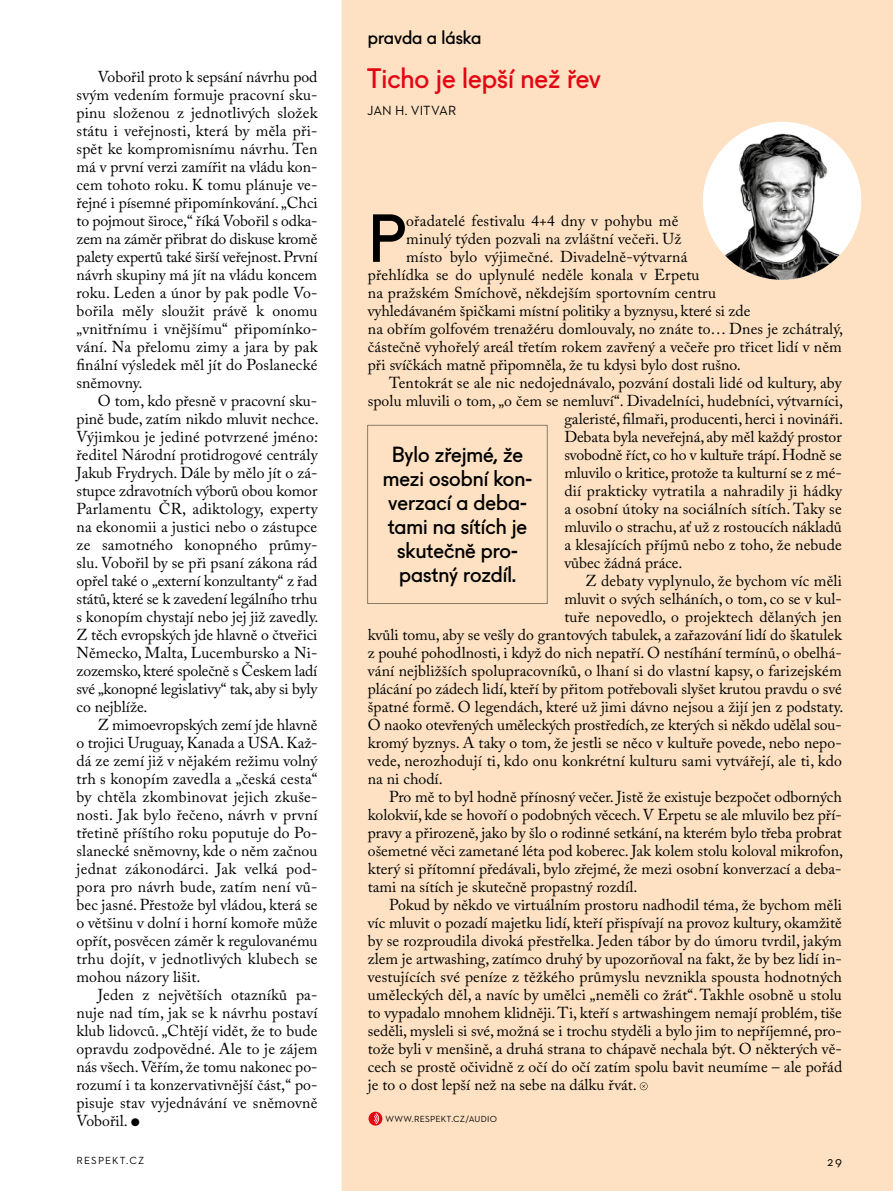
<style>
.page{position:relative;width:893px;height:1191px;background:#fff}
.page>*{position:absolute;margin:0;border:0;box-sizing:border-box;transform-origin:0 0}
.t1{font:65.1px "Fugue";color:#000}
.t2{font:27px "Fugue";color:#e30613}
.t3{font:21px/24px "Fugue";color:#000;text-align:center}
.t4{font:18px "Fugue";color:#000}
.t5{font:15.75px/18px "Adobe Caslon Pro";letter-spacing:.005em;color:#000;text-align:justify}
.t6{font:13.5px "Neutraface 2 Text";color:#000}
.t7{font:10.5px "Neutraface 2 Text";letter-spacing:.105em;color:#000}
.t8{font:9px "Neutraface 2 Text";letter-spacing:.03em;color:#000}
</style>
<div class="page">
<div style="left:342px;top:0;width:551px;height:1191px;background:#fde1c2"></div>
<div style="left:828px;top:1158px;width:13px;height:8px;background:#fde1c2"></div>
<svg style="left:640px;top:1082px;width:8px;height:8px"></svg>
<img style="left:703px;top:128px;width:158px;height:152px">
<div style="left:368px;top:425px;width:179px;height:179px;background:#fde1c2"></div>
<svg style="left:369px;top:1111px;width:13px;height:14px"></svg>
<svg style="left:374px;top:1113px;width:5px;height:11px"></svg>
<p class="t5" style="left:77px;top:67px;width:243px;text-indent:21px">Vobořil proto k sepsání návrhu pod svým vedením formuje pracovní sku&shy;pinu složenou z jednotlivých složek státu i veřejnosti, která by měla při&shy;spět ke kompromisnímu návrhu. Ten má v první verzi zamířit na vládu kon&shy;cem tohoto roku. K tomu plánuje ve&shy;řejné i písemné připomínkování. „Chci to pojmout široce,“ říká Vobořil s odka&shy;zem na záměr přibrat do diskuse kromě palety expertů také širší veřejnost. První návrh skupiny má jít na vládu koncem roku. Leden a únor by pak podle Vo&shy;bořila měly sloužit právě k onomu „vnitřnímu i vnějšímu“ připomínko&shy;vání. Na přelomu zimy a jara by pak finální výsledek měl jít do Poslanecké sněmovny.</p>
<p class="t5" style="left:77px;top:391px;width:244px;text-indent:21px">O tom, kdo přesně v pracovní sku&shy;pině bude, zatím nikdo mluvit nechce.<br>Výjimkou je jediné potvrzené jméno: ředitel Národní protidrogové centrály Jakub Frydrych. Dále by mělo jít o zá&shy;stupce zdravotních výborů obou komor Parlamentu ČR, adiktology, experty na ekonomii a justici nebo o zástupce ze samotného konopného průmy&shy;slu. Vobořil by se při psaní zákona rád opřel také o „externí konzultanty“ z řad států, které se k zavedení legálního trhu s konopím chystají nebo jej již zavedly.<br>Z těch evropských jde hlavně o čtveřici Německo, Malta, Lucembursko a Ni&shy;zozemsko, které společně s Českem ladí své „konopné legislativy“ tak, aby si byly co nejblíže.</p>
<p class="t5" style="left:77px;top:715px;width:243px;text-indent:21px">Z mimoevropských zemí jde hlavně o trojici Uruguay, Kanada a USA. Kaž&shy;dá ze zemí již v nějakém režimu volný trh s konopím zavedla a „česká cesta“ by chtěla zkombinovat jejich zkuše&shy;nosti. Jak bylo řečeno, návrh v první třetině příštího roku poputuje do Po&shy;slanecké sněmovny, kde o něm začnou jednat zákonodárci. Jak velká pod&shy;pora pro návrh bude, zatím není vů&shy;bec jasné. Přestože byl vládou, která se o většinu v dolní i horní komoře může opřít, posvěcen záměr k regulovanému trhu dojít, v jednotlivých klubech se mohou názory lišit.</p>
<p class="t5" style="left:77px;top:985px;width:243px;text-indent:21px">Jeden z největších otazníků pa&shy;nuje nad tím, jak se k návrhu postaví klub lidovců. „Chtějí vidět, že to bude opravdu zodpovědné. Ale to je zájem nás všech. Věřím, že tomu nakonec po&shy;rozumí i ta konzervativnější část,“ po&shy;pisuje stav vyjednávání ve sněmovně Vobořil.</p>
<p class="t4" style="left:368px;top:23px;width:115px">pravda a láska</p>
<h2 class="t2" style="left:367px;top:56px;width:235px">Ticho je lepší než řev</h2>
<p class="t6" style="left:367px;top:102px;width:91px">JAN H. VITVAR</p>
<h1 class="t1" style="left:368px;top:187px;width:40px">P</h1>
<p class="t5" style="left:406px;top:211px;width:274px">ořadatelé festivalu 4+4 dny v pohybu mě</p>
<p class="t5" style="left:406px;top:229px;width:276px">minulý týden pozvali na zvláštní večeři. Už</p>
<p class="t5" style="left:406px;top:247px;width:283px">místo bylo výjimečné. Divadelně-výtvarná</p>
<p class="t5" style="left:368px;top:265px;width:333px">přehlídka se do uplynulé neděle konala v Erpetu</p>
<p class="t5" style="left:368px;top:283px;width:350px">na pražském Smíchově, někdejším sportovním centru</p>
<p class="t5" style="left:368px;top:301px;width:384px">vyhledávaném špičkami místní politiky a byznysu, které si zde</p>
<p class="t5" style="left:368px;top:319px;width:477px">na obřím golfovém trenažéru domlouvaly, no znáte to… Dnes je zchátralý,</p>
<p class="t5" style="left:368px;top:337px;width:475px">částečně vyhořelý areál třetím rokem zavřený a večeře pro třicet lidí v něm</p>
<p class="t5" style="left:368px;top:355px;width:375px">při svíčkách matně připomněla, že tu kdysi bylo dost rušno.</p>
<p class="t5" style="left:389px;top:373px;width:454px">Tentokrát se ale nic nedojednávalo, pozvání dostali lidé od kultury, aby</p>
<p class="t5" style="left:368px;top:391px;width:477px">spolu mluvili o tom, „o čem se nemluví“. Divadelníci, hudebníci, výtvarníci,</p>
<p class="t5" style="left:564px;top:409px;width:280px">galeristé, filmaři, producenti, herci i novináři.</p>
<p class="t5" style="left:564px;top:427px;width:279px">Debata byla neveřejná, aby měl každý prostor</p>
<p class="t5" style="left:564px;top:445px;width:279px">svobodně říct, co ho v kultuře trápí. Hodně se</p>
<p class="t5" style="left:564px;top:463px;width:279px">mluvilo o kritice, protože ta kulturní se z mé-</p>
<p class="t5" style="left:564px;top:481px;width:279px">dií prakticky vytratila a nahradily ji hádky</p>
<p class="t5" style="left:564px;top:499px;width:279px">a osobní útoky na sociálních sítích. Taky se</p>
<p class="t5" style="left:564px;top:517px;width:279px">mluvilo o strachu, ať už z rostoucích nákladů</p>
<p class="t5" style="left:564px;top:535px;width:279px">a klesajících příjmů nebo z toho, že nebude</p>
<p class="t5" style="left:564px;top:553px;width:120px">vůbec žádná práce.</p>
<p class="t5" style="left:586px;top:571px;width:258px">Z debaty vyplynulo, že bychom víc měli</p>
<p class="t5" style="left:564px;top:589px;width:279px">mluvit o svých selháních, o tom, co se v kul-</p>
<p class="t5" style="left:564px;top:607px;width:279px">tuře nepovedlo, o projektech dělaných jen</p>
<p class="t5" style="left:368px;top:625px;width:476px">kvůli tomu, aby se vešly do grantových tabulek, a zařazování lidí do škatulek</p>
<p class="t5" style="left:368px;top:643px;width:475px">z pouhé pohodlnosti, i když do nich nepatří. O nestíhání termínů, o obelhá-</p>
<p class="t5" style="left:368px;top:661px;width:475px">vání nejbližších spolupracovníků, o lhaní si do vlastní kapsy, o farizejském</p>
<p class="t5" style="left:368px;top:679px;width:476px">plácání po zádech lidí, kteří by přitom potřebovali slyšet krutou pravdu o své</p>
<p class="t5" style="left:368px;top:697px;width:477px">špatné formě. O legendách, které už jimi dávno nejsou a žijí jen z podstaty.</p>
<p class="t5" style="left:368px;top:715px;width:475px">O naoko otevřených uměleckých prostředích, ze kterých si někdo udělal sou-</p>
<p class="t5" style="left:368px;top:733px;width:475px">kromý byznys. A taky o tom, že jestli se něco v kultuře povede, nebo nepo-</p>
<p class="t5" style="left:368px;top:751px;width:476px">vede, nerozhodují ti, kdo onu konkrétní kulturu sami vytvářejí, ale ti, kdo</p>
<p class="t5" style="left:368px;top:769px;width:76px">na ni chodí.</p>
<p class="t5" style="left:389px;top:787px;width:454px">Pro mě to byl hodně přínosný večer. Jistě že existuje bezpočet odborných</p>
<p class="t5" style="left:368px;top:805px;width:476px">kolokvií, kde se hovoří o podobných věcech. V Erpetu se ale mluvilo bez pří-</p>
<p class="t5" style="left:368px;top:823px;width:476px">pravy a přirozeně, jako by šlo o rodinné setkání, na kterém bylo třeba probrat</p>
<p class="t5" style="left:368px;top:841px;width:477px">ošemetné věci zametané léta pod koberec. Jak kolem stolu koloval mikrofon,</p>
<p class="t5" style="left:368px;top:859px;width:475px">který si přítomní předávali, bylo zřejmé, že mezi osobní konverzací a deba-</p>
<p class="t5" style="left:368px;top:877px;width:271px">tami na sítích je skutečně propastný rozdíl.</p>
<p class="t5" style="left:389px;top:895px;width:454px">Pokud by někdo ve virtuálním prostoru nadhodil téma, že bychom měli</p>
<p class="t5" style="left:368px;top:913px;width:475px">víc mluvit o pozadí majetku lidí, kteří přispívají na provoz kultury, okamžitě</p>
<p class="t5" style="left:368px;top:931px;width:476px">by se rozproudila divoká přestřelka. Jeden tábor by do úmoru tvrdil, jakým</p>
<p class="t5" style="left:368px;top:949px;width:475px">zlem je artwashing, zatímco druhý by upozorňoval na fakt, že by bez lidí in-</p>
<p class="t5" style="left:368px;top:967px;width:476px">vestujících své peníze z těžkého průmyslu nevznikla spousta hodnotných</p>
<p class="t5" style="left:368px;top:985px;width:476px">uměleckých děl, a navíc by umělci „neměli co žrát“. Takhle osobně u stolu</p>
<p class="t5" style="left:368px;top:1003px;width:476px">to vypadalo mnohem klidněji. Ti, kteří s artwashingem nemají problém, tiše</p>
<p class="t5" style="left:368px;top:1021px;width:476px">seděli, mysleli si své, možná se i trochu styděli a bylo jim to nepříjemné, pro-</p>
<p class="t5" style="left:368px;top:1039px;width:475px">tože byli v menšině, a druhá strana to chápavě nechala být. O některých vě-</p>
<p class="t5" style="left:368px;top:1057px;width:476px">cech se prostě očividně z očí do očí zatím spolu bavit neumíme – ale pořád</p>
<p class="t5" style="left:368px;top:1075px;width:271px">je to o dost lepší než na sebe na dálku řvát.</p>
<h3 class="t3" style="left:383px;top:441px;width:151px">Bylo zřejmé, že mezi osobní kon&shy;verzací a deba&shy;tami na sítích je skutečně pro&shy;pastný rozdíl.</h3>
<p class="t8" style="left:385px;top:1113px;width:113px">WWW.RESPEKT.CZ/AUDIO</p>
<p class="t7" style="left:77px;top:1154px;width:69px">RESPEKT.CZ</p>
<p class="t6" style="left:827px;top:1152px;width:16px">29</p>
</div>
